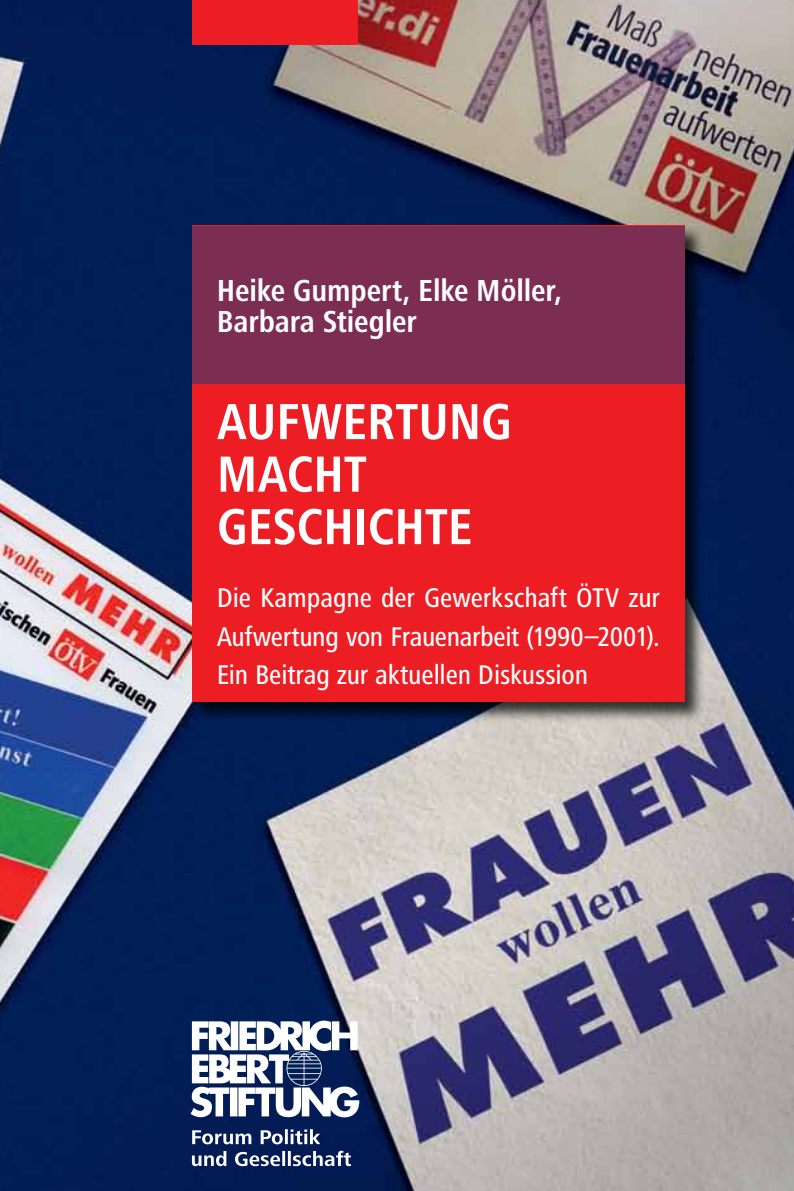
<style>
.page{position:relative;width:794px;height:1191px;background:#fff}
.page>*{position:absolute;margin:0;border:0;box-sizing:border-box;transform-origin:0 0}
.Fußnotentext{font:700 condensed 52.5px "Frutiger Next LT";letter-spacing:-.005em;color:#fff}
.Fußnotentext-2{font:700 condensed 31.5px/31.5px "Frutiger Next LT";letter-spacing:-.005em;color:#fff}
.Fußnotentext-3{font:500 condensed 28px/38.5px "Frutiger Next LT";letter-spacing:-.005em;color:#fff;text-align:justify}
</style>
<div class="page">
<img style="left:0;top:0;width:794px;height:1191px">
<div style="left:191px;top:225px;width:514px;height:497px;background:#000;opacity:.75"></div>
<div style="left:192px;top:226px;width:493px;height:476px;background:#ed1d24"></div>
<div style="left:192px;top:226px;width:493px;height:157px;background:#7c2d52"></div>
<div style="left:192px;top:0;width:165px;height:45px;background:#ed1d24"></div>
<svg style="left:192px;top:1150px;width:159px;height:16px"></svg>
<svg style="left:192px;top:1129px;width:128px;height:15px"></svg>
<svg style="left:191px;top:1020px;width:168px;height:97px"></svg>
<p class="Fußnotentext-2" style="left:217px;top:275px;width:347px">Heike Gumpert, Elke Möller,<br>Barbara Stiegler</p>
<p class="Fußnotentext" style="left:217px;top:392px;width:296px">AUFWERTUNG</p>
<p class="Fußnotentext" style="left:217px;top:445px;width:152px">MACHT</p>
<p class="Fußnotentext" style="left:217px;top:497px;width:257px">GESCHICHTE</p>
<p class="Fußnotentext-3" style="left:217px;top:578px;width:445px">Die Kampagne der Gewerkschaft ÖTV zur Aufwertung von Frauenarbeit (1990–2001).<br>Ein Beitrag zur aktuellen Diskussion</p>
</div>
